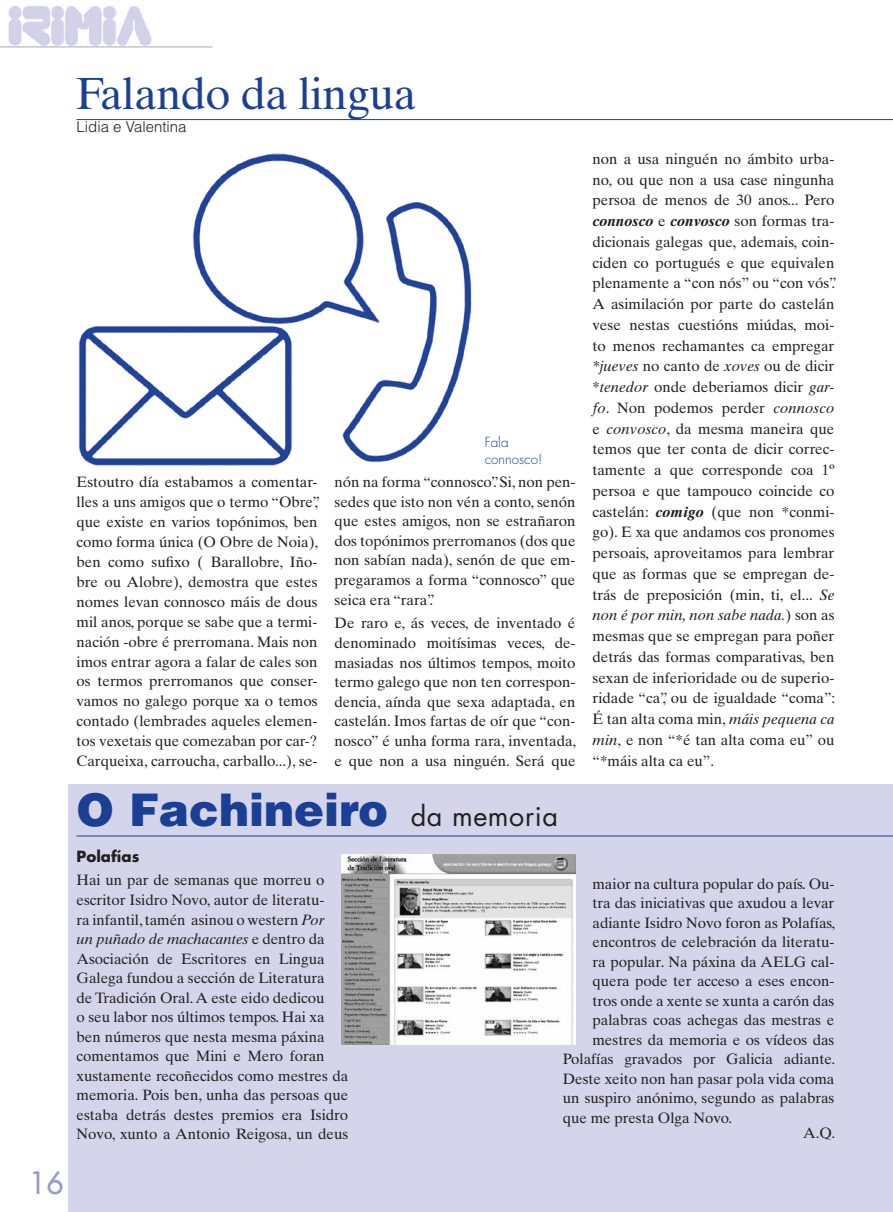
<style>
.page{position:relative;width:893px;height:1212px;background:#fff}
.page>*{position:absolute;margin:0;border:0;box-sizing:border-box;transform-origin:0 0}
.t1{font:900 45px "Helvetica LT Std";color:#1b3f94}
.t2{font:45px "Times Ten LT Std";letter-spacing:-.01em;color:#1b3f94}
.t3{font:500 30px "Futura Std";color:#979aca}
.t4{font:15px/20.7px "Times Ten LT Std";color:#231f20}
.t5{font:300 15px "Helvetica LT Std";color:#231f20}
.t6{font:700 15px "Futura Std";color:#231f20}
.t7{font:300 13.5px/16.2px "Futura Std";color:#1b3f94}
.s1{font-weight:700;font-style:italic}
.s2{font-style:italic}
.s3{font-family:"Futura Std";font-weight:400;font-size:27px;color:#231f20}
</style>
<div class="page">
<img style="left:8px;top:5px;width:144px;height:41px">
<hr style="left:0;top:47px;width:213px;height:1px;background:#a8a9ad">
<hr style="left:77px;top:119px;width:816px;height:1px;background:#1b3f94">
<div style="left:69px;top:784px;width:824px;height:428px;background:#d4d5ea"></div>
<hr style="left:77px;top:836px;width:816px;height:1px;background:#1b3f94">
<img style="left:342px;top:854px;width:233px;height:190px">
<img style="left:79px;top:153px;width:393px;height:313px">
<h2 class="t3" style="left:29px;top:1164px;width:36px">16</h2>
<h1 class="t2" style="left:77px;top:67px;width:341px">Falando da lingua</h1>
<p class="t5" style="left:77px;top:117px;width:112px">Lidia e Valentina</p>
<p class="t7" style="left:485px;top:435px;width:59px">Fala connosco!</p>
<p class="t4" style="left:77px;top:472px;width:245px;line-height:20px">Estoutro día estabamos a comentar&shy;lles a uns amigos que o termo “Obre”, que existe en varios topónimos, ben como forma única (O Obre de Noia), ben como sufixo ( Barallobre, Iño&shy;bre ou Alobre), demostra que estes nomes levan connosco máis de dous mil anos, porque se sabe que a termi&shy;nación -obre é prerromana. Mais non imos entrar agora a falar de cales son os termos prerromanos que conser&shy;vamos no galego porque xa o temos contado (lembrades aqueles elemen&shy;tos vexetais que comezaban por car-?<br>Carqueixa, carroucha, carballo...), se-</p>
<p class="t4" style="left:335px;top:472px;width:242px;line-height:19.6px;text-align:justify">nón na forma “connosco”. Si, non pen&shy;sedes que isto non vén a conto, senón que estes amigos, non se estrañaron dos topónimos prerromanos (dos que non sabían nada), senón de que em&shy;pregaramos a forma “connosco” que seica era “rara”.</p>
<p class="t4" style="left:335px;top:613px;width:243px;line-height:19.6px;text-align:justify">De raro e, ás veces, de inventado é denominado moitísimas veces, de&shy;masiadas nos últimos tempos, moito termo galego que non ten correspon&shy;dencia, aínda que sexa adaptada, en castelán. Imos fartas de oír que “con&shy;nosco” é unha forma rara, inventada, e que non a usa ninguén. Será que</p>
<p class="t4" style="left:592px;top:148px;width:246px">non a usa ninguén no ámbito urba&shy;no, ou que non a usa case ningunha persoa de menos de 30 anos... Pero <span class="s1">connosco</span> e <span class="s1">convosco</span> son formas tra&shy;dicionais galegas que, ademais, coin&shy;ciden co portugués e que equivalen plenamente a “con nós” ou “con vós”.<br>A asimilación por parte do castelán vese nestas cuestións miúdas, moi&shy;to menos rechamantes ca empregar <span class="s2">*jueves</span> no canto de <span class="s2">xoves</span> ou de dicir *<span class="s2">tenedor</span> onde deberiamos dicir <span class="s2">gar&shy;fo</span>. Non podemos perder <span class="s2">connosco </span>e <span class="s2">convosco</span>, da mesma maneira que temos que ter conta de dicir correc&shy;tamente a que corresponde coa 1º persoa e que tampouco coincide co castelán: <span class="s1">comigo</span> (que non *conmi&shy;go). E xa que andamos cos pronomes persoais, aproveitamos para lembrar que as formas que se empregan de&shy;trás de preposición (min, ti, el... <span class="s2">Se non é por min, non sabe nada.</span>) son as mesmas que se empregan para poñer detrás das formas comparativas, ben sexan de inferioridade ou de superio&shy;ridade “ca”, ou de igualdade “coma”:<br>É tan alta coma min, <span class="s2">máis pequena ca min</span>, e non “*é tan alta coma eu” ou “*máis alta ca eu”.</p>
<h1 class="t1" style="left:77px;top:780px;width:483px">O Fachineiro <span class="s3">da memoria</span></h1>
<p class="t6" style="left:77px;top:846px;width:64px">Polafías</p>
<p class="t4" style="left:77px;top:870px;width:273px;line-height:19.5px">Hai un par de semanas que morreu o escritor Isidro Novo, autor de literatu-<br>ra infantil, tamén asinou o western <span class="s2">Por<br>un puñado de machacantes</span> e dentro da Asociación de Escritores en Lingua Galega fundou a sección de Literatura<br>de Tradición Oral. A este eido dedicou<br>o seu labor nos últimos tempos. Hai xa ben números que nesta mesma páxina comentamos que Mini e Mero foran xustamente recoñecidos como mestres da memoria. Pois ben, unha das persoas que estaba detrás destes premios era Isidro Novo, xunto a Antonio Reigosa, un deus</p>
<p class="t4" style="left:592px;top:873px;width:243px">maior na cultura popular do país. Ou-</p>
<p class="t4" style="left:592px;top:893px;width:243px">tra das iniciativas que axudou a levar</p>
<p class="t4" style="left:592px;top:912px;width:244px">adiante Isidro Novo foron as Polafías,</p>
<p class="t4" style="left:592px;top:932px;width:243px">encontros de celebración da literatu-</p>
<p class="t4" style="left:592px;top:951px;width:243px">ra popular. Na páxina da AELG cal-</p>
<p class="t4" style="left:592px;top:971px;width:243px">quera pode ter acceso a eses encon-</p>
<p class="t4" style="left:592px;top:990px;width:243px">tros onde a xente se xunta a carón das</p>
<p class="t4" style="left:592px;top:1010px;width:243px">palabras coas achegas das mestras e</p>
<p class="t4" style="left:592px;top:1029px;width:243px">mestres da memoria e os vídeos das</p>
<p class="t4" style="left:563px;top:1049px;width:274px">Polafías gravados por Galicia adiante.</p>
<p class="t4" style="left:563px;top:1068px;width:273px">Deste xeito non han pasar pola vida coma</p>
<p class="t4" style="left:563px;top:1088px;width:273px">un suspiro anónimo, segundo as palabras</p>
<p class="t4" style="left:563px;top:1107px;width:171px">que me presta Olga Novo.</p>
<p class="t4" style="left:803px;top:1122px;width:34px">A.Q.</p>
</div>
